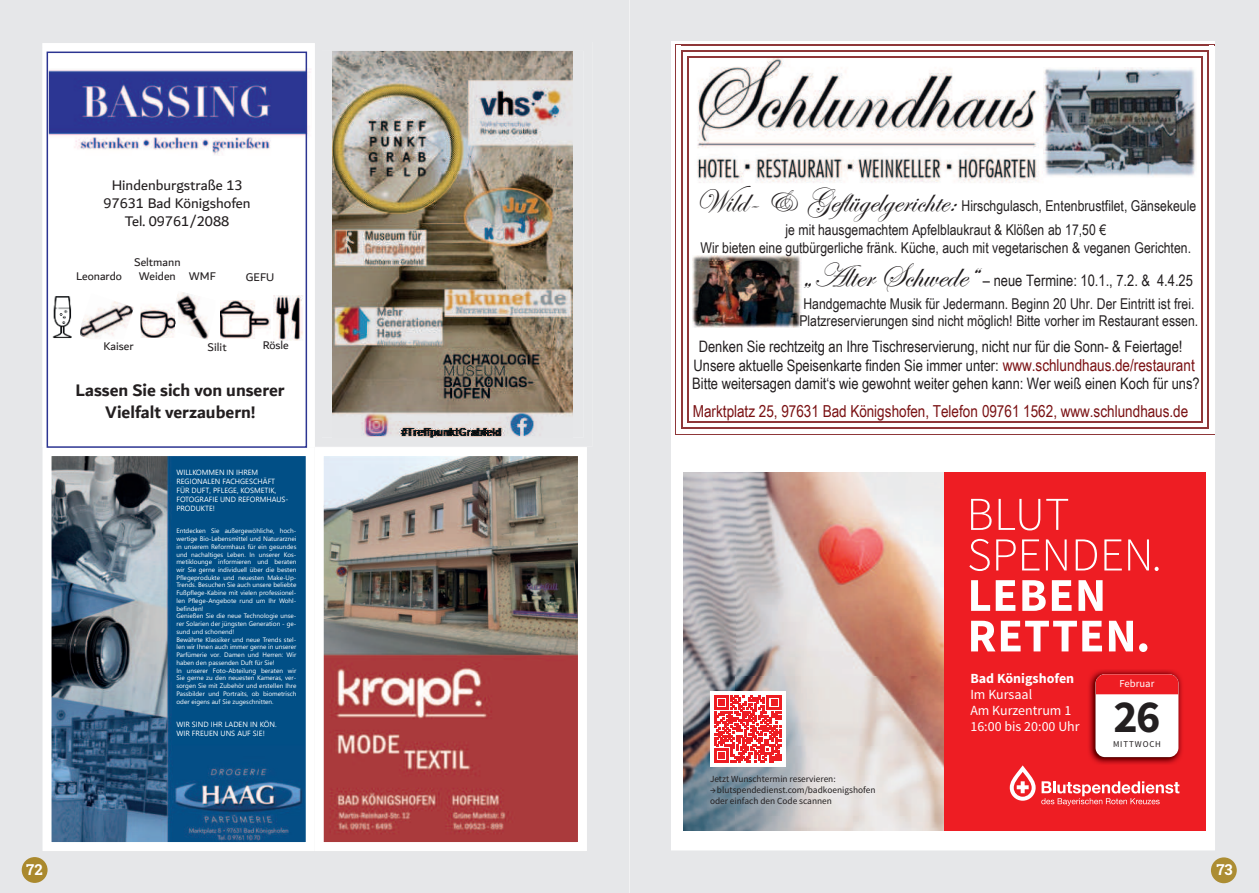
<style>
.page{position:relative;width:1259px;height:893px;background:#fff}
.page>*{position:absolute;margin:0;border:0;box-sizing:border-box;transform-origin:0 0}
.t1{font:700 45.9px "Source Sans Pro";color:#231f20}
.t2{font:700 18px/21.6px "Dubai";color:#231f20;text-align:center}
.t3{font:16.5px "Arial Narrow";color:#7a1113}
.t4{font:15.75px/18.5px "Arial Narrow";color:#231f20}
.t5{font:15px/18px "Dubai";color:#231f20;text-align:center}
.t6{font:700 15px "Roboto Slab";color:#fff}
.t7{font:14.85px/24.5px "Arial Narrow";color:#231f20;text-align:center}
.t8{font:13.95px/16px "Source Sans Pro";color:#fff}
.t9{font:700 13.95px "Source Sans Pro";color:#fff}
.t10{font:12px/13.5px "Dubai";color:#231f20;text-align:center}
.t11{font:10.65px "Source Sans Pro";color:#fff}
.t12{font:9.3px/11.1px "Source Sans Pro";color:#231f20}
.t13{font:8.85px "Source Sans Pro";letter-spacing:.09em;color:#231f20}
.t14{font:7.5px/9px "Segoe UI";color:#fff}
.t15{font:6.45px/7.8px "Segoe UI";color:#fff}
.s1{font-family:"Easy Street EPS Regular";font-size:32.85px}
.s2{font-family:"Easy Street EPS Regular";font-size:34.5px}
.s3{font-size:16.5px;color:#7a1113}
</style>
<div class="page">
<div style="left:630px;top:0;width:629px;height:893px;background:#e6e7e9"></div>
<div style="left:671px;top:41px;width:544px;height:408px;background:#fff"></div>
<img style="left:688px;top:58px;width:355px;height:202px">
<img style="left:692px;top:255px;width:109px;height:73px">
<img style="left:1044px;top:68px;width:152px;height:109px">
<svg style="left:675px;top:45px;width:13px;height:13px"></svg>
<hr style="left:688px;top:45px;width:513px;height:1px;background:#8f3739">
<hr style="left:688px;top:50px;width:513px;height:2px;background:#8f3739">
<hr style="left:688px;top:57px;width:513px;height:1px;background:#8f3739">
<svg style="left:1201px;top:45px;width:8px;height:13px"></svg>
<hr style="left:675px;top:58px;width:1px;height:363px;background:#8f3739">
<hr style="left:681px;top:58px;width:2px;height:363px;background:#8f3739">
<hr style="left:687px;top:58px;width:1px;height:363px;background:#8f3739">
<hr style="left:1213px;top:58px;width:1px;height:363px;background:#8f3739">
<hr style="left:1206px;top:58px;width:2px;height:363px;background:#8f3739">
<svg style="left:1202px;top:58px;width:1px;height:363px"></svg>
<hr style="left:1201px;top:58px;width:1px;height:363px;background:#8f3739">
<svg style="left:675px;top:421px;width:13px;height:14px"></svg>
<hr style="left:688px;top:434px;width:513px;height:1px;background:#8f3739">
<hr style="left:688px;top:427px;width:513px;height:2px;background:#8f3739">
<hr style="left:688px;top:421px;width:513px;height:1px;background:#8f3739">
<svg style="left:1201px;top:421px;width:13px;height:14px"></svg>
<div style="left:0;top:0;width:629px;height:893px;background:#e6e7e9"></div>
<img style="left:313px;top:42px;width:279px;height:405px">
<img style="left:325px;top:457px;width:252px;height:384px">
<div style="left:315px;top:447px;width:272px;height:404px;border:9px solid #fff"></div>
<img style="left:53px;top:457px;width:252px;height:384px">
<div style="left:43px;top:447px;width:272px;height:404px;border:9px solid #fff"></div>
<div style="left:172px;top:457px;width:133px;height:288px;background:#014f86"></div>
<svg style="left:43px;top:43px;width:272px;height:404px"></svg>
<img style="left:175px;top:291px;width:40px;height:49px">
<img style="left:52px;top:293px;width:29px;height:48px">
<img style="left:140px;top:304px;width:38px;height:34px">
<img style="left:175px;top:304px;width:3px;height:28px">
<img style="left:221px;top:300px;width:50px;height:39px">
<img style="left:273px;top:296px;width:31px;height:45px">
<img style="left:49px;top:68px;width:262px;height:87px">
<img style="left:81px;top:293px;width:53px;height:46px">
<div style="left:47px;top:52px;width:260px;height:396px;border:1px solid #2c3592"></div>
<div style="left:675px;top:454px;width:535px;height:392px;background:#fff"></div>
<img style="left:683px;top:472px;width:261px;height:359px">
<div style="left:944px;top:472px;width:261px;height:359px;background:#ee1d23"></div>
<svg style="left:969px;top:499px;width:189px;height:153px"></svg>
<svg style="left:1041px;top:781px;width:138px;height:25px"></svg>
<svg style="left:1009px;top:765px;width:26px;height:36px"></svg>
<div style="left:710px;top:691px;width:75px;height:75px;background:#fff"></div>
<svg style="left:714px;top:695px;width:67px;height:67px"></svg>
<img style="left:1089px;top:670px;width:93px;height:94px">
<div style="left:1095px;top:674px;width:83px;height:83px;background:#fff;border-radius:9px"></div>
<svg style="left:1095px;top:674px;width:83px;height:20px;background:#eb2025"></svg>
<div style="left:1211px;top:857px;width:25px;height:26px;background:#ac8d33;border-radius:50%"></div>
<div style="left:22px;top:857px;width:26px;height:26px;background:#aa892d;border-radius:50%"></div>
<h3 class="t5" style="left:104px;top:177px;width:149px">Hindenburgstrafle 13<br>97631 Bad Kˆnigshofen<br>Tel. 09761/2088</h3>
<h3 class="t10" style="left:134px;top:256px;width:48px">Seltmann<br>Weiden</h3>
<h3 class="t10" style="left:76px;top:270px;width:47px">Leonardo</h3>
<h3 class="t10" style="left:189px;top:270px;width:29px">WMF</h3>
<h3 class="t10" style="left:246px;top:270px;width:30px">GEFU</h3>
<h3 class="t10" style="left:103px;top:340px;width:32px">Kaiser</h3>
<h3 class="t10" style="left:208px;top:341px;width:21px">Silit</h3>
<h3 class="t10" style="left:263px;top:339px;width:28px">Rˆsle</h3>
<h2 class="t2" style="left:76px;top:379px;width:211px">Lassen Sie sich von unserer<br>Vielfalt verzaubern!</h2>
<p class="t14" style="left:176px;top:469px;width:114px">WILLKOMMEN IN IHREM<br>REGIONALEN FACHGESCHƒFT<br>F‹R DUFT, PFLEGE, KOSMETIK,<br>FOTOGRAFIE UND REFORMHAUS-<br>PRODUKTE!</p>
<p class="t15" style="left:176px;top:528px;width:121px">Entdecken Sie auflergewˆhliche, hoch&shy;wertige Bio-Lebensmittel und Naturarznei in unserem Reformhaus f¸r ein gesundes und nachaltiges Leben. In unserer Kos&shy;metiklounge informieren und beraten wir Sie gerne individuell ¸ber die besten Pflegeprodukte und neuesten Make-Up-Trends. Besuchen Sie auch unsere beliebte Fußpflege-Kabine mit vielen professionel&shy;len Pflege-Angebote rund um Ihr Wohl&shy;befinden!<br>Genieflen Sie die neue Technologie unse&shy;rer Solarien der j¸ngsten Generation - ge&shy;sund und schonend!<br>Bew‰hrte Klassiker und neue Trends stel&shy;len wir Ihnen auch immer gerne in unserer Parf¸merie vor. Damen und Herren: Wir haben den passenden Duft für Sie!<br>In unserer Foto-Abteilung beraten wir Sie gerne zu den neuesten Kameras, ver&shy;sorgen Sie mit Zubehˆr und erstellen Ihre Passbilder und Portraits, ob biometrisch oder eigens auf Sie zugeschnitten.</p>
<p class="t14" style="left:176px;top:720px;width:102px">WIR SIND IHR LADEN IN K÷N.<br>WIR FREUEN UNS AUF SIE!</p>
<h3 class="t7" style="left:695px;top:195px;width:503px"><span class="s1">Wild- &amp; Gefl¸gelgerichte:</span> Hirschgulasch, Entenbrustfilet, G‰nsekeule je mit hausgemachtem Apfelblaukraut &amp; Klˆflen ab 17,50 €</h3>
<h3 class="t7" style="left:700px;top:237px;width:492px">Wir bieten eine gutb¸rgerliche fr‰nk. K¸che, auch mit vegetarischen &amp; veganen Gerichten.</h3>
<h3 class="t4" style="left:802px;top:271px;width:392px"><span class="s2">„Alter Schwede“</span> – neue Termine: 10.1., 7.2. &amp; 4.4.25</h3>
<h3 class="t7" style="left:799px;top:296px;width:400px;line-height:17.1px;text-align:left">Handgemachte Musik f¸r Jedermann. Beginn 20 Uhr. Der Eintritt ist frei.<br>Platzreservierungen sind nicht mˆglich! Bitte vorher im Restaurant essen.</h3>
<p class="t4" style="left:692px;top:339px;width:509px;text-indent:6px">Denken Sie rechtzeitg an Ihre Tischreservierung, nicht nur f¸r die Sonn- &amp; Feiertage!<br>Unsere aktuelle Speisenkarte finden Sie immer unter: <span class="s3">www.schlundhaus.de/restaurant<br></span>Bitte weitersagen damit‘s wie gewohnt weiter gehen kann: Wer weifl einen Koch f¸r uns?</p>
<h3 class="t3" style="left:693px;top:405px;width:497px">Marktplatz 25, 97631 Bad Kˆnigshofen, Telefon 09761 1562, www.schlundhaus.de</h3>
<h3 class="t12" style="left:710px;top:774px;width:127px">Jetzt Wunschtermin reservieren:</h3>
<h3 class="t12" style="left:710px;top:785px;width:167px">→ blutspendedienst.com/badkoenigshofen oder einfach den Code scannen</h3>
<h3 class="t9" style="left:970px;top:673px;width:105px">Bad Königshofen</h3>
<h3 class="t8" style="left:970px;top:688px;width:111px">Im Kursaal<br>Am Kurzentrum 1<br>16:00 bis 20:00 Uhr</h3>
<h3 class="t11" style="left:1119px;top:680px;width:36px">Februar</h3>
<h1 class="t1" style="left:1113px;top:699px;width:48px">26</h1>
<h3 class="t13" style="left:1113px;top:740px;width:49px">MITTWOCH</h3>
<h3 class="t6" style="left:26px;top:861px;width:18px">72</h3>
<h3 class="t6" style="left:1216px;top:861px;width:18px">73</h3>
</div>
